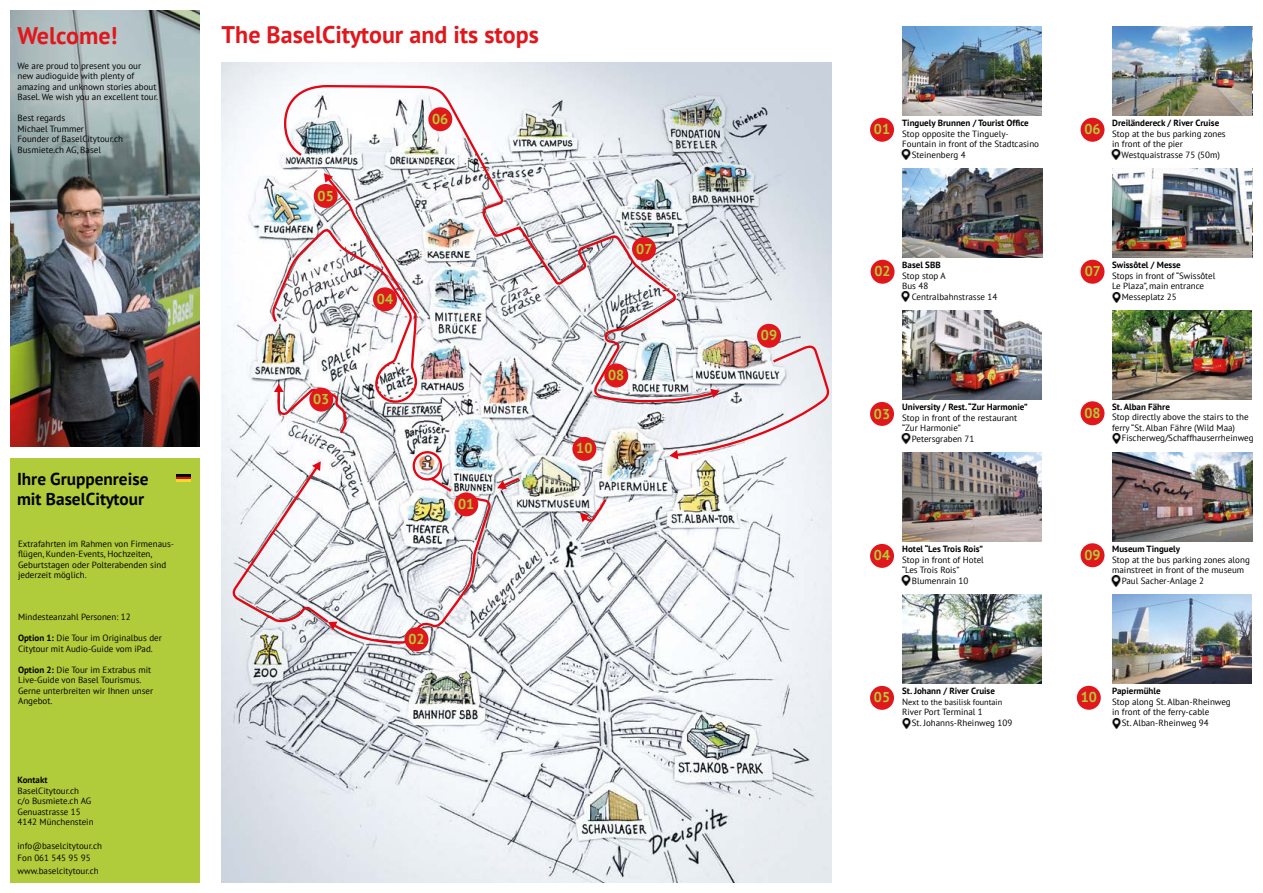
<style>
.page{position:relative;width:1263px;height:893px;background:#fff}
.page>*{position:absolute;margin:0;border:0;box-sizing:border-box;transform-origin:0 0}
.t1{font:700 24px "PT Sans";color:#e0171c}
.t2{font:700 17.25px/20.2px "PT Sans";color:#020203}
.t3{font:700 14.25px "PT Sans";color:#b1cc3a}
.t4{font:9px/10.5px "PT Sans";color:#000}
.t5{font:9px/10.5px "PT Sans";color:#020203}
.t6{font:700 9px "PT Sans";color:#000}
.t7{font:700 9px "PT Sans";color:#020203}
.t8{font:8.25px "PT Sans";color:#000}
.s1{font-weight:700}
.s2{font-size:9px}
</style>
<div class="page">
<div style="left:11px;top:458px;width:189px;height:424px;background:#b1cc3a"></div>
<img style="left:221px;top:62px;width:610px;height:820px">
<svg style="left:487px;top:121px;width:229px;height:284px"></svg>
<svg style="left:580px;top:497px;width:28px;height:28px"></svg>
<svg style="left:497px;top:476px;width:25px;height:13px"></svg>
<svg style="left:230px;top:461px;width:261px;height:185px"></svg>
<img style="left:272px;top:84px;width:215px;height:351px">
<svg style="left:669px;top:343px;width:162px;height:116px"></svg>
<div style="left:413px;top:451px;width:29px;height:30px;border:2px solid #e30613;border-radius:50%"></div>
<img style="left:1112px;top:27px;width:140px;height:88px">
<div style="left:1080px;top:118px;width:24px;height:24px;background:#e0171c;border-radius:50%"></div>
<img style="left:902px;top:27px;width:140px;height:88px">
<div style="left:870px;top:118px;width:24px;height:24px;background:#e0171c;border-radius:50%"></div>
<img style="left:902px;top:169px;width:140px;height:88px">
<div style="left:870px;top:260px;width:24px;height:24px;background:#e0171c;border-radius:50%"></div>
<img style="left:1112px;top:169px;width:140px;height:88px">
<div style="left:1080px;top:260px;width:24px;height:24px;background:#e0171c;border-radius:50%"></div>
<img style="left:1112px;top:311px;width:139px;height:88px">
<div style="left:1080px;top:401px;width:24px;height:24px;background:#e0171c;border-radius:50%"></div>
<img style="left:902px;top:311px;width:140px;height:88px">
<div style="left:870px;top:402px;width:24px;height:24px;background:#e0171c;border-radius:50%"></div>
<img style="left:1112px;top:453px;width:140px;height:88px">
<div style="left:1080px;top:543px;width:24px;height:24px;background:#e0171c;border-radius:50%"></div>
<img style="left:902px;top:453px;width:140px;height:88px">
<div style="left:870px;top:544px;width:24px;height:24px;background:#e0171c;border-radius:50%"></div>
<img style="left:1112px;top:595px;width:140px;height:88px">
<div style="left:1077px;top:686px;width:24px;height:24px;background:#e0171c;border-radius:50%"></div>
<img style="left:902px;top:595px;width:140px;height:88px">
<div style="left:870px;top:686px;width:24px;height:24px;background:#e0171c;border-radius:50%"></div>
<svg style="left:901px;top:150px;width:10px;height:10px"></svg>
<hr style="left:176px;top:474px;width:15px;height:3px;background:#020203">
<svg style="left:176px;top:477px;width:15px;height:2px"></svg>
<hr style="left:176px;top:479px;width:15px;height:3px;background:#f7d92a">
<svg style="left:901px;top:292px;width:9px;height:10px"></svg>
<svg style="left:901px;top:434px;width:10px;height:10px"></svg>
<svg style="left:901px;top:575px;width:10px;height:10px"></svg>
<svg style="left:901px;top:718px;width:10px;height:10px"></svg>
<svg style="left:1111px;top:150px;width:10px;height:10px"></svg>
<svg style="left:1111px;top:292px;width:10px;height:10px"></svg>
<svg style="left:1111px;top:434px;width:10px;height:10px"></svg>
<svg style="left:1111px;top:576px;width:10px;height:10px"></svg>
<svg style="left:1111px;top:719px;width:10px;height:10px"></svg>
<div style="left:454px;top:492px;width:24px;height:24px;background:#e0171c;border-radius:50%"></div>
<div style="left:404px;top:627px;width:24px;height:24px;background:#e0171c;border-radius:50%"></div>
<div style="left:309px;top:388px;width:24px;height:24px;background:#e0171c;border-radius:50%"></div>
<div style="left:373px;top:287px;width:24px;height:24px;background:#e0171c;border-radius:50%"></div>
<div style="left:314px;top:184px;width:24px;height:24px;background:#e0171c;border-radius:50%"></div>
<div style="left:428px;top:107px;width:24px;height:24px;background:#e0171c;border-radius:50%"></div>
<div style="left:632px;top:237px;width:24px;height:24px;background:#e0171c;border-radius:50%"></div>
<div style="left:604px;top:363px;width:24px;height:24px;background:#e0171c;border-radius:50%"></div>
<div style="left:757px;top:324px;width:24px;height:24px;background:#e0171c;border-radius:50%"></div>
<div style="left:572px;top:437px;width:24px;height:24px;background:#e0171c;border-radius:50%"></div>
<img style="left:11px;top:11px;width:189px;height:436px">
<h1 class="t1" style="left:18px;top:24px;width:102px">Welcome!</h1>
<p class="t5" style="left:18px;top:61px;width:142px">We are proud to present you our new audioguide with plenty of amazing and unknown stories about<br>Basel. We wish you an excellent tour.</p>
<p class="t5" style="left:18px;top:113px;width:107px">Best regards<br>Michael Trummer<br>Founder of BaselCitytour.ch<br>Busmiete.ch AG, Basel</p>
<h2 class="t2" style="left:17px;top:469px;width:133px">Ihre Gruppenreise mit BaselCitytour</h2>
<p class="t5" style="left:18px;top:539px;width:157px">Extrafahrten im Rahmen von Firmenaus-</p>
<p class="t4" style="left:18px;top:549px;width:150px">flügen, Kunden-Events, Hochzeiten,<br>Geburtstagen oder Polterabenden sind jederzeit möglich.</p>
<p class="t5" style="left:18px;top:612px;width:114px">Mindesteanzahl Personen: 12</p>
<p class="t5" style="left:18px;top:633px;width:145px"><span class="s1">Option 1:</span> Die Tour im Originalbus der<br>Citytour mit Audio-Guide vom iPad.</p>
<p class="t5" style="left:18px;top:665px;width:137px"><span class="s1">Option 2:</span> Die Tour im Extrabus mit<br>Live-Guide von Basel Tourismus.<br>Gerne unterbreiten wir Ihnen unser<br>Angebot.</p>
<p class="t7" style="left:18px;top:776px;width:32px">Kontakt</p>
<p class="t5" style="left:18px;top:786px;width:78px">BaselCitytour.ch<br>c/o Busmiete.ch AG<br>Genuastrasse 15<br>4142 Münchenstein</p>
<p class="t5" style="left:18px;top:839px;width:86px;line-height:12.6px">info@baselcitytour.ch<br>Fon 061 545 95 95 www.baselcitytour.ch</p>
<h1 class="t1" style="left:222px;top:24px;width:319px">The BaselCitytour and its stops</h1>
<h3 class="t3" style="left:318px;top:189px;width:18px">05</h3>
<h3 class="t3" style="left:313px;top:393px;width:18px">03</h3>
<h3 class="t3" style="left:432px;top:112px;width:18px">06</h3>
<h3 class="t3" style="left:377px;top:293px;width:18px">04</h3>
<h3 class="t3" style="left:458px;top:498px;width:18px">01</h3>
<h3 class="t3" style="left:636px;top:242px;width:18px">07</h3>
<h3 class="t3" style="left:608px;top:369px;width:18px">08</h3>
<h3 class="t3" style="left:576px;top:442px;width:18px">10</h3>
<h3 class="t3" style="left:408px;top:632px;width:18px">02</h3>
<h3 class="t3" style="left:761px;top:329px;width:18px">09</h3>
<p class="t6" style="left:902px;top:117px;width:128px">Tinguely Brunnen / Tourist Office</p>
<p class="t4" style="left:902px;top:129px;width:108px">Stop opposite the Tinguely-</p>
<p class="t4" style="left:902px;top:139px;width:138px">Fountain in front of the Stadtcasino</p>
<p class="t4" style="left:912px;top:150px;width:55px">Steinenberg 4</p>
<h3 class="t3" style="left:874px;top:123px;width:18px">01</h3>
<h3 class="t3" style="left:1084px;top:123px;width:18px">06</h3>
<p class="t6" style="left:1112px;top:119px;width:109px">Dreiländereck / River Cruise</p>
<p class="t4" style="left:1112px;top:129px;width:115px">Stop at the bus parking zones in front of the pier</p>
<p class="t4" style="left:1121px;top:150px;width:100px">Westquaistrasse 75 (50m)</p>
<h3 class="t3" style="left:874px;top:265px;width:18px">02</h3>
<p class="t6" style="left:902px;top:261px;width:40px">Basel SBB</p>
<p class="t4" style="left:902px;top:270px;width:45px">Stop stop A<br>Bus 48</p>
<p class="t4" style="left:912px;top:291px;width:87px">Centralbahnstrasse 14</p>
<h3 class="t3" style="left:1085px;top:265px;width:18px">07</h3>
<p class="t6" style="left:1112px;top:261px;width:70px">Swissôtel / Messe</p>
<p class="t4" style="left:1112px;top:270px;width:105px">Stops in front of “Swissôtel</p>
<p class="t4" style="left:1112px;top:281px;width:93px">Le Plaza”, main entrance</p>
<p class="t4" style="left:1122px;top:291px;width:56px">Messeplatz 25</p>
<h3 class="t3" style="left:874px;top:407px;width:18px">03</h3>
<p class="t6" style="left:902px;top:403px;width:127px">University / Rest. “Zur Harmonie”</p>
<p class="t4" style="left:902px;top:413px;width:116px">Stop in front of the restaurant</p>
<p class="t4" style="left:902px;top:423px;width:60px">“Zur Harmonie”</p>
<p class="t4" style="left:912px;top:434px;width:64px">Petersgraben 71</p>
<h3 class="t3" style="left:1084px;top:406px;width:18px">08</h3>
<p class="t6" style="left:1112px;top:403px;width:59px">St. Alban Fähre</p>
<p class="t4" style="left:1112px;top:412px;width:138px">Stop directly above the stairs to the ferry “St. Alban Fähre (Wild Maa)</p>
<p class="t4" style="left:1122px;top:433px;width:133px">Fischerweg/Schaffhauserrheinweg</p>
<h3 class="t3" style="left:874px;top:549px;width:18px">04</h3>
<p class="t6" style="left:902px;top:545px;width:82px">Hotel “Les Trois Rois”</p>
<p class="t4" style="left:902px;top:555px;width:83px">Stop in front of Hotel</p>
<p class="t4" style="left:902px;top:565px;width:59px">“Les Trois Rois”</p>
<p class="t4" style="left:912px;top:576px;width:58px">Blumenrain 10</p>
<h3 class="t3" style="left:1084px;top:548px;width:18px">09</h3>
<p class="t6" style="left:1112px;top:545px;width:70px">Museum Tinguely</p>
<p class="t4" style="left:1112px;top:555px;width:139px">Stop at the bus parking zones along</p>
<p class="t4" style="left:1112px;top:565px;width:133px">mainstreet in front of the museum</p>
<p class="t4" style="left:1122px;top:576px;width:84px">Paul Sacher-Anlage 2</p>
<h3 class="t3" style="left:874px;top:691px;width:18px">05</h3>
<p class="t6" style="left:902px;top:687px;width:94px">St. Johann / River Cruise</p>
<p class="t8" style="left:902px;top:698px;width:102px"><span class="s2">N</span>ext to the basilisk fountain</p>
<p class="t4" style="left:912px;top:707px;width:102px;text-indent:-10px">River Port Terminal 1<br>St. Johanns-Rheinweg 109</p>
<h3 class="t3" style="left:1081px;top:691px;width:18px">10</h3>
<p class="t6" style="left:1112px;top:687px;width:50px">Papiermühle</p>
<p class="t4" style="left:1112px;top:696px;width:120px">Stop along St. Alban-Rheinweg</p>
<p class="t4" style="left:1112px;top:707px;width:99px">in front of the ferry-cable</p>
<p class="t4" style="left:1122px;top:717px;width:88px">St. Alban-Rheinweg 94</p>
</div>
